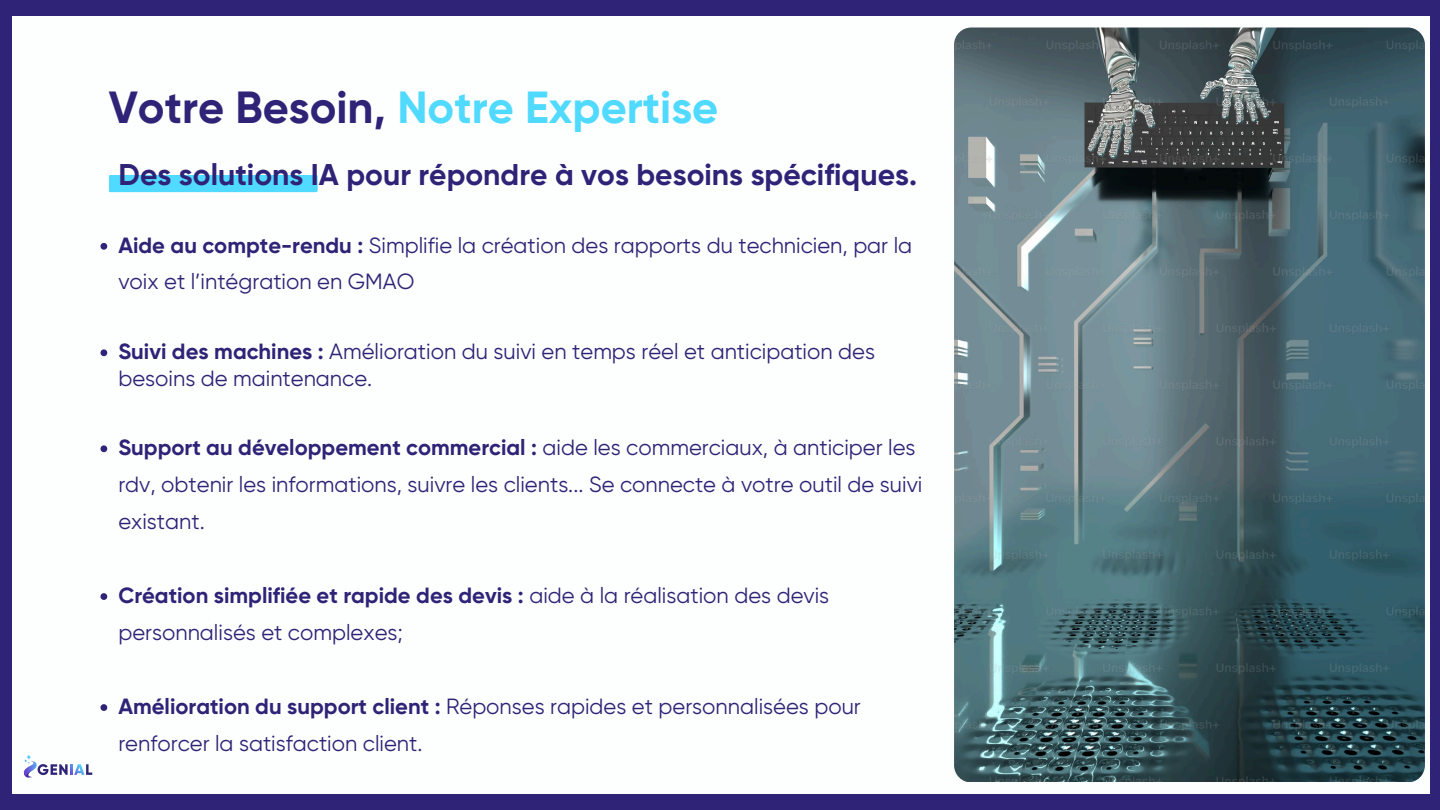
<style>
.page{position:relative;width:1440px;height:810px;background:#2f2377}
.page>*{position:absolute;margin:0;border:0;box-sizing:border-box;transform-origin:0 0}
.t1{font:700 45px "Gilroy";color:#50daff}
.t2{font:700 30px "Gilroy";color:#2f2377}
.t3{font:22px/36.8px "Gilroy";color:#2f2377}
.s1{color:#2f2377}
.s2{font-weight:700}
</style>
<div class="page">
<div style="left:12px;top:16px;width:1418px;height:778px;background:#fdfefe"></div>
<div style="left:109px;top:175px;width:209px;height:17px;background:#50daff"></div>
<svg style="left:23px;top:754px;width:69px;height:24px"></svg>
<svg style="left:100px;top:243px;width:7px;height:7px"></svg>
<svg style="left:100px;top:349px;width:7px;height:7px"></svg>
<svg style="left:100px;top:445px;width:7px;height:7px"></svg>
<svg style="left:100px;top:593px;width:7px;height:7px"></svg>
<svg style="left:100px;top:704px;width:7px;height:7px"></svg>
<img style="left:954px;top:28px;width:471px;height:754px;border-radius:17px">
<p class="t1" style="left:109px;top:80px;width:611px"><span class="s1">Votre Besoin,</span> Notre Expertise</p>
<h1 class="t2" style="left:119px;top:157px;width:800px">Des solutions IA pour répondre à vos besoins spécifiques.</h1>
<h2 class="t3" style="left:118px;top:227px;width:795px"><span class="s2">Aide au compte-rendu :</span> Simplifie la création des rapports du technicien, par la voix et l’intégration en GMAO</h2>
<p class="t3" style="left:118px;top:338px;width:758px;line-height:27px"><span class="s2">Suivi des machines :</span> Amélioration du suivi en temps réel et anticipation des besoins de maintenance.</p>
<p class="t3" style="left:118px;top:429px;width:806px"><span class="s2">Support au développement commercial :</span> aide les commerciaux, à anticiper les rdv, obtenir les informations, suivre les clients... Se connecte à votre outil de suivi existant.</p>
<p class="t3" style="left:118px;top:577px;width:712px"><span class="s2">Création simplifiée et rapide des devis :</span> aide à la réalisation des devis personnalisés et complexes;</p>
<p class="t3" style="left:118px;top:688px;width:744px"><span class="s2">Amélioration du support client :</span> Réponses rapides et personnalisées pour renforcer la satisfaction client.</p>
</div>
